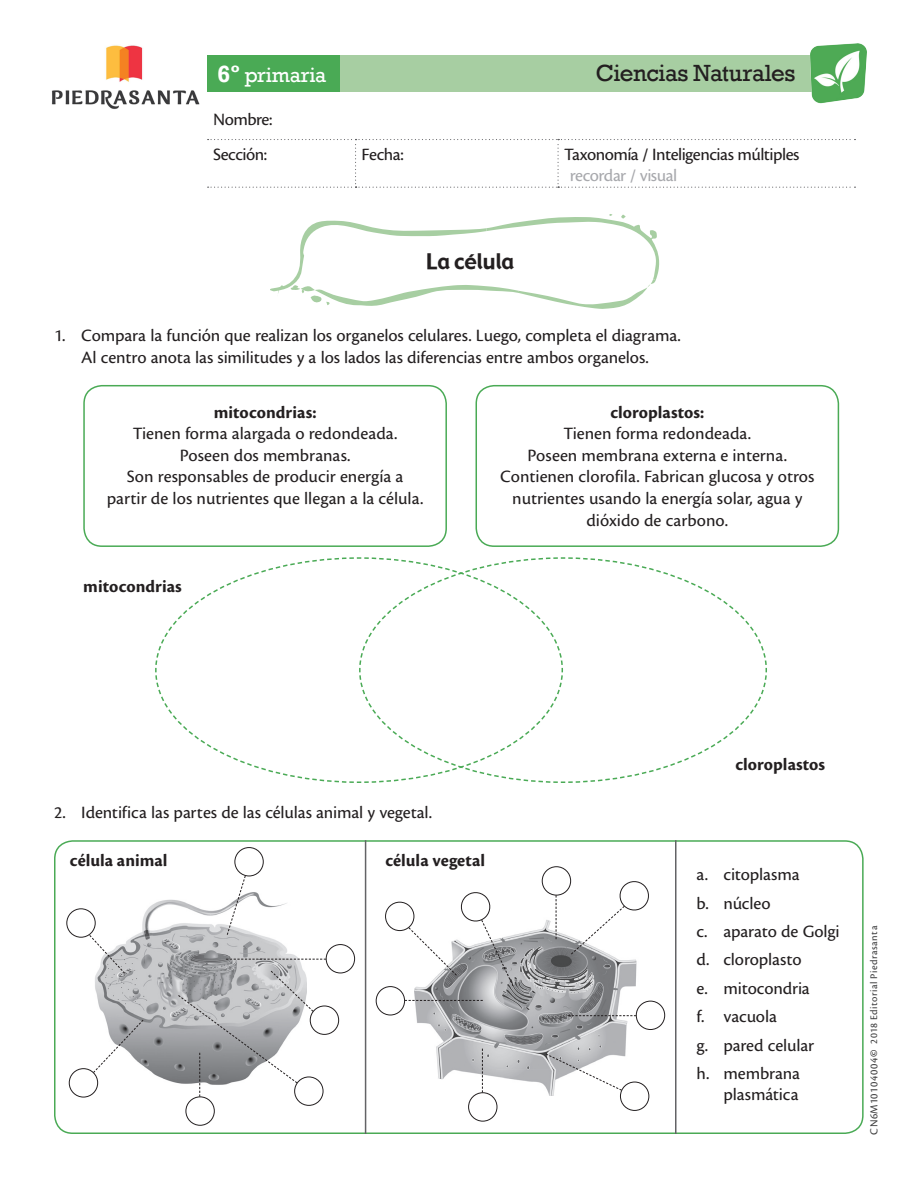
<style>
.page{position:relative;width:918px;height:1188px;background:#fff}
.page>*{position:absolute;margin:0;border:0;box-sizing:border-box;transform-origin:0 0}
.t1{font:24px "Rockwell";letter-spacing:-.015em;color:#231f20}
.t2{font:21px "Rockwell";letter-spacing:-.005em;color:#fff}
.Tit_1y2{font:21px "Gadget";letter-spacing:-.005em;color:#231f20}
.Curso_NG{font:18px/21.6px "Cronos Pro Capt";letter-spacing:-.005em;color:#231f20;text-align:center}
.t3{font:700 18px "Cronos Pro";letter-spacing:.005em;color:#231f20}
.Curso_NG-2{font:18px/34.7px "Cronos Pro Capt";letter-spacing:-.03em;color:#231f20}
.Nombre_alumno{font:18px "Cronos Pro Capt";letter-spacing:-.03em;color:#a8a9ad}
._2014_Editorial_Pie{font:10.5px "Cronos Pro Capt";letter-spacing:.04em;color:#3e3e3f}
.s1{font-weight:700;font-size:24px}
.s2{font-family:"Cronos Pro";font-weight:700}
.s3{font-size:11.25px}
</style>
<div class="page">
<svg style="left:207px;top:55px;width:600px;height:37px;background:#92c590"></svg>
<svg style="left:208px;top:139px;width:648px;height:49px"></svg>
<img style="left:51px;top:45px;width:149px;height:64px">
<img style="left:807px;top:43px;width:60px;height:61px">
<svg style="left:270px;top:214px;width:390px;height:95px"></svg>
<div style="left:476px;top:385px;width:363px;height:162px;border:2px solid #4aaa55;border-radius:18px"></div>
<div style="left:83px;top:385px;width:364px;height:162px;border:2px solid #4aaa55;border-radius:18px"></div>
<div style="left:54px;top:840px;width:810px;height:294px;border:2px solid #4aaa55;border-radius:18px"></div>
<hr style="left:675px;top:840px;width:1px;height:294px;background:#636366">
<hr style="left:365px;top:840px;width:1px;height:294px;background:#636366">
<img style="left:85px;top:892px;width:222px;height:193px">
<svg style="left:226px;top:875px;width:20px;height:61px"></svg>
<div style="left:234px;top:847px;width:30px;height:29px;border:1px solid #231f20;border-radius:50%"></div>
<svg style="left:226px;top:959px;width:100px;height:1px"></svg>
<div style="left:326px;top:944px;width:29px;height:29px;border:1px solid #231f20;border-radius:50%"></div>
<div style="left:294px;top:1077px;width:29px;height:29px;border:1px solid #231f20;border-radius:50%"></div>
<svg style="left:92px;top:1019px;width:52px;height:55px"></svg>
<div style="left:69px;top:1068px;width:29px;height:29px;border:1px solid #231f20;border-radius:50%"></div>
<div style="left:186px;top:1097px;width:29px;height:29px;border:1px solid #231f20;border-radius:50%"></div>
<svg style="left:89px;top:934px;width:37px;height:40px"></svg>
<div style="left:66px;top:908px;width:30px;height:30px;border:1px solid #231f20;border-radius:50%"></div>
<svg style="left:177px;top:970px;width:137px;height:127px"></svg>
<div style="left:310px;top:1006px;width:29px;height:29px;border:1px solid #231f20;border-radius:50%"></div>
<img style="left:414px;top:902px;width:229px;height:193px">
<svg style="left:482px;top:1049px;width:1px;height:43px"></svg>
<div style="left:468px;top:1092px;width:29px;height:30px;border:1px solid #231f20;border-radius:50%"></div>
<svg style="left:545px;top:1053px;width:78px;height:38px"></svg>
<div style="left:620px;top:1082px;width:29px;height:29px;border:1px solid #231f20;border-radius:50%"></div>
<svg style="left:405px;top:1000px;width:78px;height:1px"></svg>
<div style="left:376px;top:986px;width:29px;height:29px;border:1px solid #231f20;border-radius:50%"></div>
<div style="left:385px;top:902px;width:29px;height:29px;border:1px solid #231f20;border-radius:50%"></div>
<svg style="left:570px;top:879px;width:79px;height:76px"></svg>
<svg style="left:568px;top:1015px;width:68px;height:1px"></svg>
<div style="left:636px;top:1001px;width:29px;height:29px;border:1px solid #231f20;border-radius:50%"></div>
<svg style="left:408px;top:892px;width:106px;height:95px"></svg>
<svg style="left:556px;top:895px;width:1px;height:44px"></svg>
<div style="left:542px;top:866px;width:29px;height:29px;border:1px solid #231f20;border-radius:50%"></div>
<svg style="left:155px;top:557px;width:203px;height:226px"></svg>
<svg style="left:358px;top:557px;width:409px;height:226px"></svg>
<p class="t2" style="left:217px;top:63px;width:111px"><span class="s1">6º</span> primaria</p>
<p class="Curso_NG-2" style="left:213px;top:102px;width:61px">Nombre:<br>Sección:</p>
<h1 class="t1" style="left:596px;top:59px;width:201px">Ciencias Naturales</h1>
<p class="Curso_NG" style="left:362px;top:143px;width:44px">Fecha:</p>
<p class="Curso_NG-2" style="left:564px;top:137px;width:237px">Taxonomía / Inteligencias múltiples</p>
<p class="Tit_1y2" style="left:426px;top:247px;width:90px">La célula</p>
<p class="Nombre_alumno" style="left:570px;top:165px;width:109px">recordar / visual</p>
<p class="Curso_NG" style="left:54px;top:325px;width:628px">1. Compara la función que realizan los organelos celulares. Luego, completa el diagrama.<br>Al centro anota las similitudes y a los lados las diferencias entre ambos organelos.</p>
<p class="t3" style="left:214px;top:402px;width:104px">mitocondrias:</p>
<p class="Curso_NG" style="left:107px;top:423px;width:318px">Tienen forma alargada o redondeada.<br>Poseen dos membranas.<br>Son responsables de producir energía a partir de los nutrientes que llegan a la célula.</p>
<p class="t3" style="left:83px;top:576px;width:100px">mitocondrias</p>
<p class="Curso_NG" style="left:500px;top:401px;width:316px"><span class="s2">cloroplastos:<br></span>Tienen forma redondeada.<br>Poseen membrana externa e interna.<br>Contienen clorofila. Fabrican glucosa y otros nutrientes usando la energía solar, agua y dióxido de carbono.</p>
<p class="Curso_NG" style="left:54px;top:801px;width:380px">2. Identifica las partes de las células animal y vegetal.</p>
<p class="t3" style="left:70px;top:850px;width:99px">célula animal</p>
<p class="t3" style="left:385px;top:850px;width:101px">célula vegetal</p>
<p class="t3" style="left:735px;top:754px;width:91px">cloroplastos</p>
<p class="Curso_NG" style="left:697px;top:864px;width:105px">a. citoplasma</p>
<p class="Curso_NG" style="left:697px;top:892px;width:76px">b. núcleo</p>
<p class="Curso_NG" style="left:697px;top:921px;width:145px">c. aparato de Golgi</p>
<p class="Curso_NG" style="left:697px;top:949px;width:107px">d. cloroplasto</p>
<p class="Curso_NG" style="left:697px;top:978px;width:115px">e. mitocondria</p>
<p class="Curso_NG" style="left:697px;top:1006px;width:82px">f. vacuola</p>
<p class="Curso_NG" style="left:697px;top:1034px;width:119px">g. pared celular</p>
<p class="Curso_NG" style="left:697px;top:1063px;width:105px;text-align:right">h. membrana plasmática</p>
<p class="_2014_Editorial_Pie" style="left:868px;top:1135px;width:210px;rotate:-90deg"><span class="s3">CN6M10104004</span><span class="s2">©</span> 2018 Editorial Piedrasanta</p>
</div>
